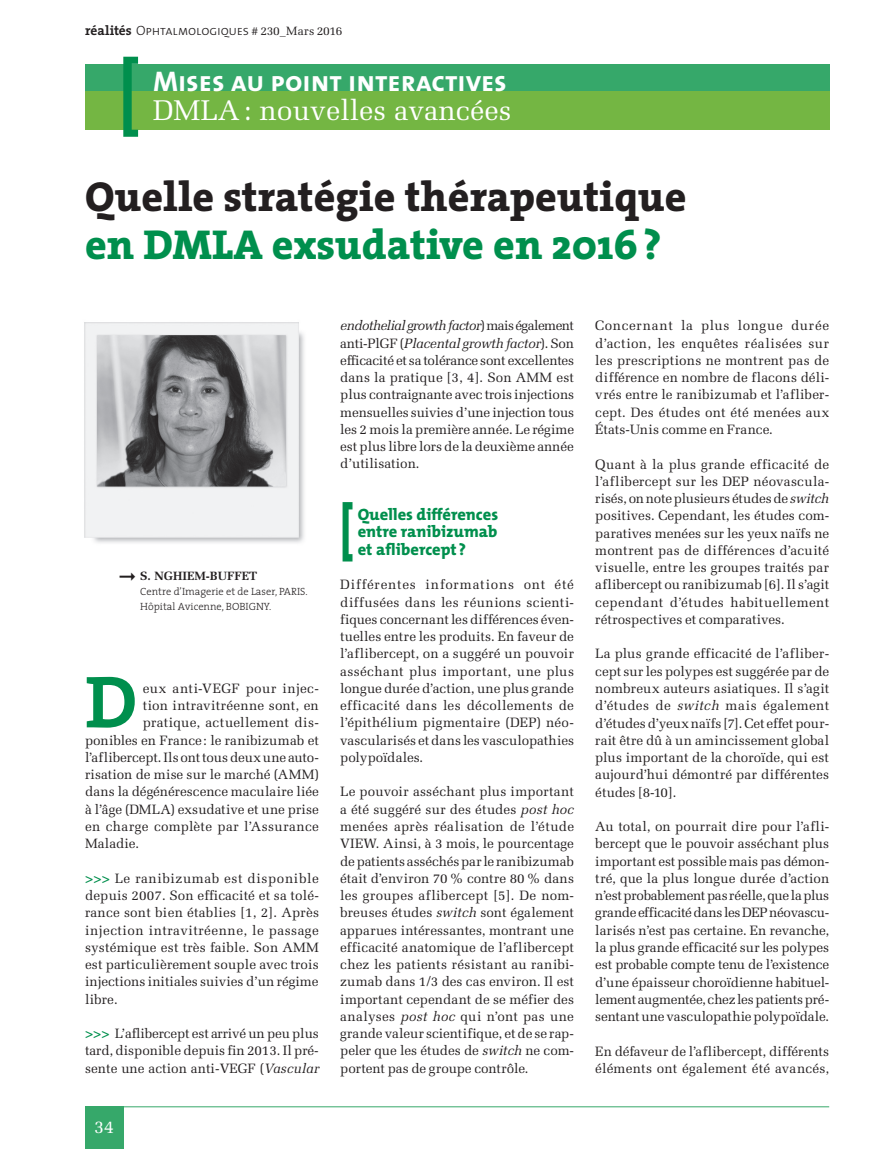
<style>
.page{position:relative;width:893px;height:1149px;background:#fff}
.page>*{position:absolute;margin:0;border:0;box-sizing:border-box;transform-origin:0 0}
.t1{font:74.25px "The Serif Bold Caps";color:#008f4d}
.t2{font:800 60px "The Mix";color:#008f4d;scale:.7 1}
.t3{font:800 42px "The Serif";color:#231f20}
.t4{font:800 42px "The Serif";color:#008f4d}
.t5{font:28.5px "The Sans Bold Caps";color:#fff}
.t6{font:28.5px "Melior";color:#fff}
.t7{font:18px "Melior";color:#fff}
.t8{font:800 16.5px/17.2px "The Mix";color:#008f4d;text-align:justify}
.t9{font:13.5px/17.2px "Melior";letter-spacing:.005em;color:#231f20;text-align:justify}
.t10{font:13.5px "Melior";letter-spacing:.025em;color:#231f20}
.t11{font:13.5px "The Sans Light Caps";letter-spacing:-.015em;color:#231f20}
.t12{font:700 12px "Melior";color:#231f20}
.t13{font:300 10.5px/14.7px "The Serif";color:#231f20}
.s1{font-family:"The Serif";font-weight:700}
.s2{font-family:"Melior";font-size:12px}
.s3{font-weight:700;color:#008f4d}
.s4{font-style:italic}
</style>
<div class="page">
<div style="left:85px;top:1106px;width:38px;height:42px;background:#36a86a"></div>
<hr style="left:85px;top:1106px;width:744px;height:1px;background:#36a86a">
<div style="left:85px;top:64px;width:744px;height:27px;background:#36a86a"></div>
<div style="left:85px;top:91px;width:744px;height:39px;background:#74b643"></div>
<svg style="left:123px;top:57px;width:15px;height:80px"></svg>
<img style="left:84px;top:322px;width:220px;height:221px">
<p class="t11" style="left:85px;top:20px;width:259px"><span class="s1">réalités</span> Ophtalmologiques <span class="s2"># 230_Mars 2016</span></p>
<h3 class="t5" style="left:153px;top:58px;width:355px">Mises au point interactives</h3>
<h3 class="t6" style="left:153px;top:93px;width:360px">DMLA: nouvelles avancées</h3>
<h3 class="t3" style="left:85px;top:161px;width:603px">Quelle stratégie thérapeutique</h3>
<h3 class="t4" style="left:85px;top:209px;width:578px">en DMLA exsudative en 2016?</h3>
<p class="t12" style="left:119px;top:568px;width:139px">➞ S. NGHIEM-BUFFET</p>
<p class="t13" style="left:140px;top:583px;width:169px">Centre d’Imagerie et de Laser, PARIS.<br>Hôpital Avicenne, BOBIGNY.</p>
<h1 class="t1" style="left:85px;top:640px;width:54px">D</h1>
<p class="t10" style="left:143px;top:680px;width:178px">eux anti-VEGF pour injec-</p>
<p class="t9" style="left:143px;top:696px;width:178px">tion intravitréenne sont, en</p>
<p class="t9" style="left:143px;top:714px;width:178px">pratique, actuellement dis-</p>
<p class="t9" style="left:85px;top:731px;width:235px">ponibles en France: le ranibizumab et</p>
<p class="t9" style="left:85px;top:748px;width:235px">l’aflibercept. Ils ont tous deux une auto-</p>
<p class="t9" style="left:85px;top:765px;width:235px">risation de mise sur le marché (AMM)</p>
<p class="t9" style="left:85px;top:783px;width:235px">dans la dégénérescence maculaire liée</p>
<p class="t9" style="left:85px;top:800px;width:235px">à l’âge (DMLA) exsudative et une prise</p>
<p class="t10" style="left:85px;top:818px;width:235px">en charge complète par l’Assurance</p>
<p class="t9" style="left:85px;top:834px;width:56px">Maladie.</p>
<p class="t9" style="left:85px;top:869px;width:235px"><span class="s3">&gt;&gt;&gt;</span> Le ranibizumab est disponible depuis 2007. Son efficacité et sa tolé&shy;rance sont bien établies [1, 2]. Après injection intravitréenne, le passage systémique est très faible. Son AMM est particulièrement souple avec trois injections initiales suivies d’un régime libre.</p>
<p class="t9" style="left:85px;top:1024px;width:235px"><span class="s3">&gt;&gt;&gt;</span> L’aflibercept est arrivé un peu plus tard, disponible depuis fin 2013. Il pré&shy;sente une action anti-VEGF (<span class="s4">Vascular</span></p>
<h3 class="t7" style="left:94px;top:1115px;width:22px">34</h3>
<p class="t9" style="left:340px;top:317px;width:235px"><span class="s4">endothelial growth factor</span>) mais également anti-PlGF (<span class="s4">Placental growth factor</span>). Son efficacité et sa tolérance sont excellentes dans la pratique [3, 4]. Son AMM est plus contraignante avec trois injections mensuelles suivies d’une injection tous les 2 mois la première année. Le régime est plus libre lors de la deuxième année d’utilisation.</p>
<h2 class="t2" style="left:340px;top:477px;width:21px">[</h2>
<p class="t8" style="left:358px;top:505px;width:142px">Quelles différences entre ranibizumab et aflibercept ?</p>
<p class="t9" style="left:340px;top:576px;width:235px">Différentes informations ont été diffusées dans les réunions scienti&shy;fiques concernant les différences éven&shy;tuelles entre les produits. En faveur de l’aflibercept, on a suggéré un pouvoir asséchant plus important, une plus longue durée d’action, une plus grande efficacité dans les décollements de l’épithélium pigmentaire (DEP) néo&shy;vascularisés et dans les vasculopathies polypoïdales.</p>
<p class="t9" style="left:340px;top:783px;width:235px">Le pouvoir asséchant plus important a été suggéré sur des études <span class="s4">post hoc </span>menées après réalisation de l’étude VIEW. Ainsi, à 3 mois, le pourcentage de patients asséchés par le ranibizumab était d’environ 70 % contre 80 % dans les groupes aflibercept [5]. De nom&shy;breuses études <span class="s4">switch</span> sont également apparues intéressantes, montrant une efficacité anatomique de l’aflibercept chez les patients résistant au ranibi&shy;zumab dans 1/3 des cas environ. Il est important cependant de se méfier des analyses <span class="s4">post hoc</span> qui n’ont pas une grande valeur scientifique, et de se rap&shy;peler que les études de <span class="s4">switch</span> ne com&shy;portent pas de groupe contrôle.</p>
<p class="t9" style="left:595px;top:317px;width:235px">Concernant la plus longue durée d’action, les enquêtes réalisées sur les prescriptions ne montrent pas de différence en nombre de flacons déli&shy;vrés entre le ranibizumab et l’afliber&shy;cept. Des études ont été menées aux États‑Unis comme en France.</p>
<p class="t9" style="left:595px;top:455px;width:235px">Quant à la plus grande efficacité de l’aflibercept sur les DEP néovascula&shy;risés, on note plusieurs études de <span class="s4">switch </span>positives. Cependant, les études com&shy;paratives menées sur les yeux naïfs ne montrent pas de différences d’acuité visuelle, entre les groupes traités par aflibercept ou ranibizumab [6]. Il s’agit cependant d’études habituellement rétrospectives et comparatives.</p>
<p class="t9" style="left:595px;top:645px;width:235px">La plus grande efficacité de l’afliber&shy;cept sur les polypes est suggérée par de nombreux auteurs asiatiques. Il s’agit d’études de <span class="s4">switch</span> mais également d’études d’yeux naïfs [7]. Cet effet pour&shy;rait être dû à un amincissement global plus important de la choroïde, qui est aujourd’hui démontré par différentes études [8-10].</p>
<p class="t9" style="left:595px;top:817px;width:235px">Au total, on pourrait dire pour l’afli&shy;bercept que le pouvoir asséchant plus important est possible mais pas démon&shy;tré, que la plus longue durée d’action n’est probablement pas réelle, que la plus grande efficacité dans les DEP néovascu&shy;larisés n’est pas certaine. En revanche, la plus grande efficacité sur les polypes est probable compte tenu de l’existence d’une épaisseur choroïdienne habituel&shy;lement augmentée, chez les patients pré&shy;sentant une vasculopathie polypoïdale.</p>
<p class="t9" style="left:595px;top:1042px;width:235px">En défaveur de l’aflibercept, différents éléments ont également été avancés,</p>
</div>
